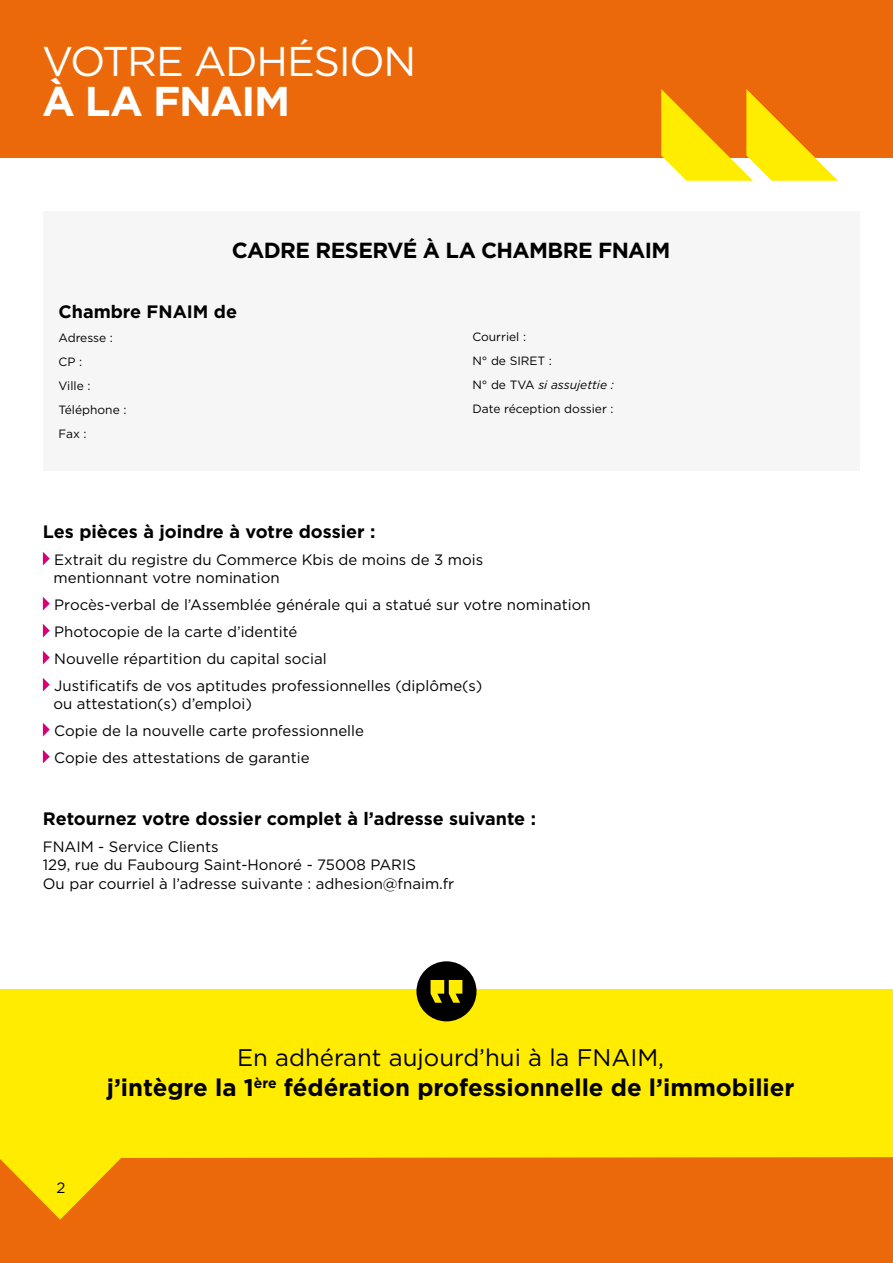
<style>
.page{position:relative;width:893px;height:1263px;background:#fff}
.page>*{position:absolute;margin:0;border:0;box-sizing:border-box;transform-origin:0 0}
.t1{font:41.55px "Gotham";letter-spacing:-.035em;color:#fff}
.t2{font:700 41.55px "Gotham";letter-spacing:-.035em;color:#fff}
.t3{font:700 24px/30px "Gotham";color:#000;text-align:center}
.t4{font:700 21.9px "Gotham";letter-spacing:-.025em;color:#000}
.t5{font:700 18px "Gotham";color:#000}
.t6{font:15px/27px "Gotham";color:#000}
.t7{font:12px/24px "Gotham";color:#000}
.s1{font-style:italic}
.s2{font-weight:400}
</style>
<div class="page">
<div style="left:0;top:989px;width:893px;height:274px;background:#ffec00"></div>
<div style="left:0;top:1157px;width:893px;height:106px;background:#eb690b"></div>
<div style="left:0;top:0;width:892px;height:157px;background:#eb690b"></div>
<div style="left:43px;top:212px;width:816px;height:259px;background:#f6f6f6"></div>
<svg style="left:43px;top:552px;width:7px;height:13px"></svg>
<svg style="left:43px;top:597px;width:7px;height:13px"></svg>
<svg style="left:43px;top:624px;width:7px;height:13px"></svg>
<svg style="left:43px;top:651px;width:7px;height:13px"></svg>
<svg style="left:43px;top:678px;width:7px;height:13px"></svg>
<svg style="left:43px;top:723px;width:7px;height:13px"></svg>
<svg style="left:43px;top:750px;width:7px;height:13px"></svg>
<svg style="left:661px;top:89px;width:177px;height:92px"></svg>
<div style="left:416px;top:961px;width:60px;height:60px;background:#000;border-radius:50%"></div>
<svg style="left:431px;top:980px;width:31px;height:23px"></svg>
<h1 class="t1" style="left:42px;top:34px;width:376px">VOTRE ADHÉSION</h1>
<h1 class="t2" style="left:42px;top:74px;width:250px">À LA FNAIM</h1>
<h3 class="t4" style="left:232px;top:236px;width:440px">CADRE RESERVÉ À LA CHAMBRE FNAIM</h3>
<p class="t5" style="left:59px;top:299px;width:180px">Chambre FNAIM de</p>
<p class="t7" style="left:59px;top:325px;width:69px">Adresse :<br>CP :<br>Ville :<br>Téléphone :<br>Fax :</p>
<p class="t7" style="left:472px;top:325px;width:143px">Courriel :<br>N° de SIRET :<br>N° de TVA <span class="s1">si assujettie :<br></span>Date réception dossier :</p>
<p class="t5" style="left:43px;top:520px;width:334px">Les pièces à joindre à votre dossier :</p>
<p class="t6" style="left:54px;top:551px;width:431px;line-height:18px">Extrait du registre du Commerce Kbis de moins de 3 mois mentionnant votre nomination</p>
<p class="t6" style="left:54px;top:591px;width:538px">Procès-verbal de l’Assemblée générale qui a statué sur votre nomination Photocopie de la carte d’identité<br>Nouvelle répartition du capital social<br>Justificatifs de vos aptitudes professionnelles (diplôme(s)</p>
<p class="t6" style="left:54px;top:690px;width:312px">ou attestation(s) d’emploi)<br>Copie de la nouvelle carte professionnelle<br>Copie des attestations de garantie</p>
<p class="t5" style="left:43px;top:806px;width:495px">Retournez votre dossier complet à l’adresse suivante :</p>
<p class="t6" style="left:43px;top:837px;width:375px;line-height:18px">FNAIM - Service Clients<br>129, rue du Faubourg Saint-Honoré - 75008 PARIS</p>
<p class="t6" style="left:43px;top:870px;width:413px">Ou par courriel à l’adresse suivante : adhesion@fnaim.fr</p>
<p class="t6" style="left:57px;top:1174px;width:10px">2</p>
<h2 class="t3" style="left:107px;top:1043px;width:689px"><span class="s2">En adhérant aujourd’hui à la FNAIM,<br></span>j’intègre la 1<sup>ère</sup> fédération professionnelle de l’immobilier</h2>
</div>
